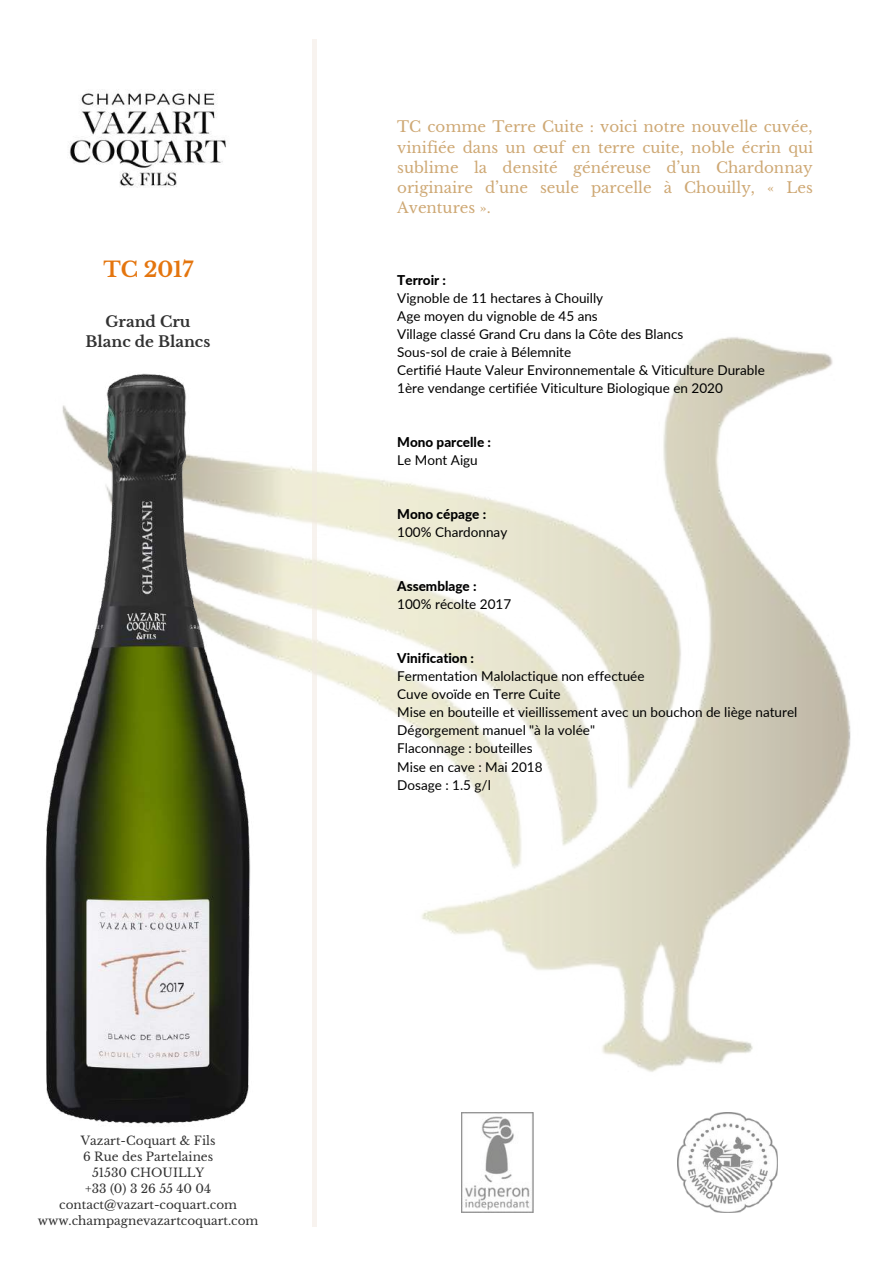
<style>
.page{position:relative;width:894px;height:1264px;background:#fff}
.page>*{position:absolute;margin:0;border:0;box-sizing:border-box;transform-origin:0 0}
.t1{font:700 21px "Libre Baskerville";color:#e4750e}
.t2{font:15px/20.2px "Libre Baskerville";color:#cea874;text-align:justify}
.t3{font:700 15px/20.2px "Libre Baskerville";color:#323232;text-align:center}
.t4{font:13.5px/18px "Lato";color:#000}
.t5{font:800 13.5px "Lato";color:#000}
.t6{font:12px/16px "Libre Baskerville";color:#323232;text-align:center}
</style>
<div class="page">
<img style="left:262px;top:337px;width:589px;height:810px">
<svg style="left:312px;top:39px;width:5px;height:1187px;fill:#f8f3ef"></svg>
<img style="left:69px;top:91px;width:157px;height:96px">
<img style="left:45px;top:373px;width:217px;height:751px">
<img style="left:461px;top:1112px;width:72px;height:100px">
<img style="left:676px;top:1112px;width:101px;height:100px">
<h1 class="t1" style="left:103px;top:257px;width:91px">TC 2017</h1>
<p class="t3" style="left:85px;top:312px;width:126px">Grand Cru<br>Blanc de Blancs</p>
<p class="t6" style="left:38px;top:1132px;width:222px">Vazart-Coquart &amp; Fils<br>6 Rue des Partelaines<br>51530 CHOUILLY<br>+33 (0) 3 26 55 40 04 contact@vazart-coquart.com www.champagnevazartcoquart.com</p>
<p class="t2" style="left:397px;top:117px;width:417px">TC comme Terre Cuite : voici notre nouvelle cuvée, vinifiée dans un œuf en terre cuite, noble écrin qui sublime la densité généreuse d’un Chardonnay originaire d’une seule parcelle à Chouilly, « Les Aventures ».</p>
<p class="t5" style="left:397px;top:271px;width:50px">Terroir :</p>
<p class="t4" style="left:397px;top:289px;width:369px">Vignoble de 11 hectares à Chouilly<br>Age moyen du vignoble de 45 ans<br>Village classé Grand Cru dans la Côte des Blancs<br>Sous-sol de craie à Bélemnite<br>Certifié Haute Valeur Environnementale &amp; Viticulture Durable 1ère vendange certifiée Viticulture Biologique en 2020</p>
<p class="t5" style="left:397px;top:434px;width:95px">Mono parcelle :</p>
<p class="t4" style="left:397px;top:451px;width:82px">Le Mont Aigu</p>
<p class="t5" style="left:397px;top:506px;width:90px">Mono cépage :</p>
<p class="t4" style="left:397px;top:523px;width:111px">100% Chardonnay</p>
<p class="t5" style="left:397px;top:578px;width:81px">Assemblage :</p>
<p class="t4" style="left:397px;top:595px;width:115px">100% récolte 2017</p>
<p class="t5" style="left:397px;top:650px;width:78px">Vinification :</p>
<p class="t4" style="left:397px;top:667px;width:401px">Fermentation Malolactique non effectuée<br>Cuve ovoïde en Terre Cuite<br>Mise en bouteille et vieillissement avec un bouchon de liège naturel<br>Dégorgement manuel "à la volée"<br>Flaconnage : bouteilles<br>Mise en cave : Mai 2018<br>Dosage : 1.5 g/l</p>
</div>
